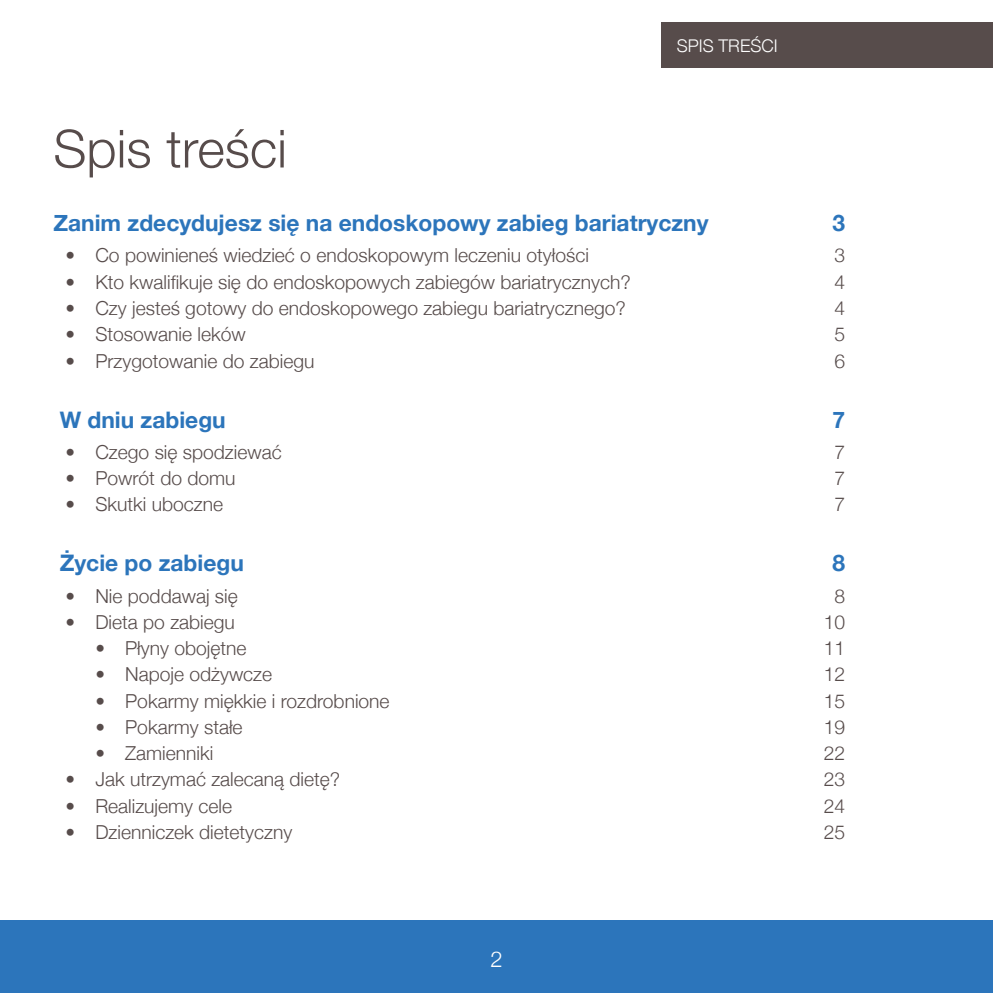
<style>
.page{position:relative;width:993px;height:993px;background:#fff}
.page>*{position:absolute;margin:0;border:0;box-sizing:border-box;transform-origin:0 0}
.t1{font:300 52.5px "Helvetica Neue";color:#574c4b}
.t2{font:700 22.75px "Helvetica Neue";color:#2c75bb}
.t3{font:300 21.88px "Helvetica Neue";color:#fff}
.t4{font:300 19.25px "Helvetica Neue";color:#574c4b}
.t5{font:300 17.5px "Helvetica Neue";color:#fff}
</style>
<div class="page">
<div style="left:661px;top:23px;width:331px;height:45px;background:#574c4b"></div>
<div style="left:0;top:920px;width:992px;height:72px;background:#2c75bb"></div>
<h1 class="t1" style="left:53px;top:117px;width:235px">Spis treści</h1>
<p class="t5" style="left:676px;top:35px;width:102px">Spis treści</p>
<p class="t2" style="left:53px;top:209px;width:656px">Zanim zdecydujesz się na endoskopowy zabieg bariatryczny</p>
<p class="t2" style="left:832px;top:209px;width:14px">3</p>
<p class="t4" style="left:66px;top:244px;width:524px">• Co powinieneś wiedzieć o endoskopowym leczeniu otyłości</p>
<p class="t4" style="left:834px;top:244px;width:12px">3</p>
<p class="t4" style="left:66px;top:270px;width:566px">• Kto kwalifikuje się do endoskopowych zabiegów bariatrycznych?</p>
<p class="t4" style="left:834px;top:270px;width:12px">4</p>
<p class="t4" style="left:66px;top:296px;width:561px">• Czy jesteś gotowy do endoskopowego zabiegu bariatrycznego?</p>
<p class="t4" style="left:834px;top:296px;width:12px">4</p>
<p class="t4" style="left:66px;top:322px;width:181px">• Stosowanie leków</p>
<p class="t4" style="left:834px;top:322px;width:12px">5</p>
<p class="t4" style="left:66px;top:349px;width:250px">• Przygotowanie do zabiegu</p>
<p class="t4" style="left:834px;top:349px;width:12px">6</p>
<p class="t2" style="left:60px;top:405px;width:167px">W dniu zabiegu</p>
<p class="t2" style="left:832px;top:405px;width:14px">7</p>
<p class="t4" style="left:66px;top:440px;width:217px">• Czego się spodziewać</p>
<p class="t4" style="left:834px;top:440px;width:12px">7</p>
<p class="t4" style="left:66px;top:466px;width:171px">• Powrót do domu</p>
<p class="t4" style="left:834px;top:466px;width:12px">7</p>
<p class="t4" style="left:66px;top:492px;width:159px">• Skutki uboczne</p>
<p class="t4" style="left:834px;top:492px;width:12px">7</p>
<p class="t2" style="left:60px;top:549px;width:186px">Życie po zabiegu</p>
<p class="t2" style="left:832px;top:549px;width:14px">8</p>
<p class="t4" style="left:66px;top:583px;width:174px">• Nie poddawaj się</p>
<p class="t4" style="left:834px;top:583px;width:12px">8</p>
<p class="t4" style="left:66px;top:610px;width:171px">• Dieta po zabiegu</p>
<p class="t4" style="left:823px;top:610px;width:23px">10</p>
<p class="t4" style="left:95px;top:636px;width:152px">• Płyny obojętne</p>
<p class="t4" style="left:823px;top:636px;width:23px">11</p>
<p class="t4" style="left:95px;top:662px;width:178px">• Napoje odżywcze</p>
<p class="t4" style="left:823px;top:662px;width:23px">12</p>
<p class="t4" style="left:95px;top:688px;width:295px">• Pokarmy miękkie i rozdrobnione</p>
<p class="t4" style="left:823px;top:688px;width:23px">15</p>
<p class="t4" style="left:95px;top:715px;width:149px">• Pokarmy stałe</p>
<p class="t4" style="left:823px;top:715px;width:23px">19</p>
<p class="t4" style="left:95px;top:741px;width:119px">• Zamienniki</p>
<p class="t4" style="left:823px;top:741px;width:23px">22</p>
<p class="t4" style="left:66px;top:767px;width:276px">• Jak utrzymać zalecaną dietę?</p>
<p class="t4" style="left:823px;top:767px;width:23px">23</p>
<p class="t4" style="left:66px;top:793px;width:168px">• Realizujemy cele</p>
<p class="t4" style="left:823px;top:793px;width:23px">24</p>
<p class="t4" style="left:66px;top:820px;width:228px">• Dzienniczek dietetyczny</p>
<p class="t4" style="left:823px;top:820px;width:23px">25</p>
<p class="t3" style="left:490px;top:945px;width:14px">2</p>
</div>
